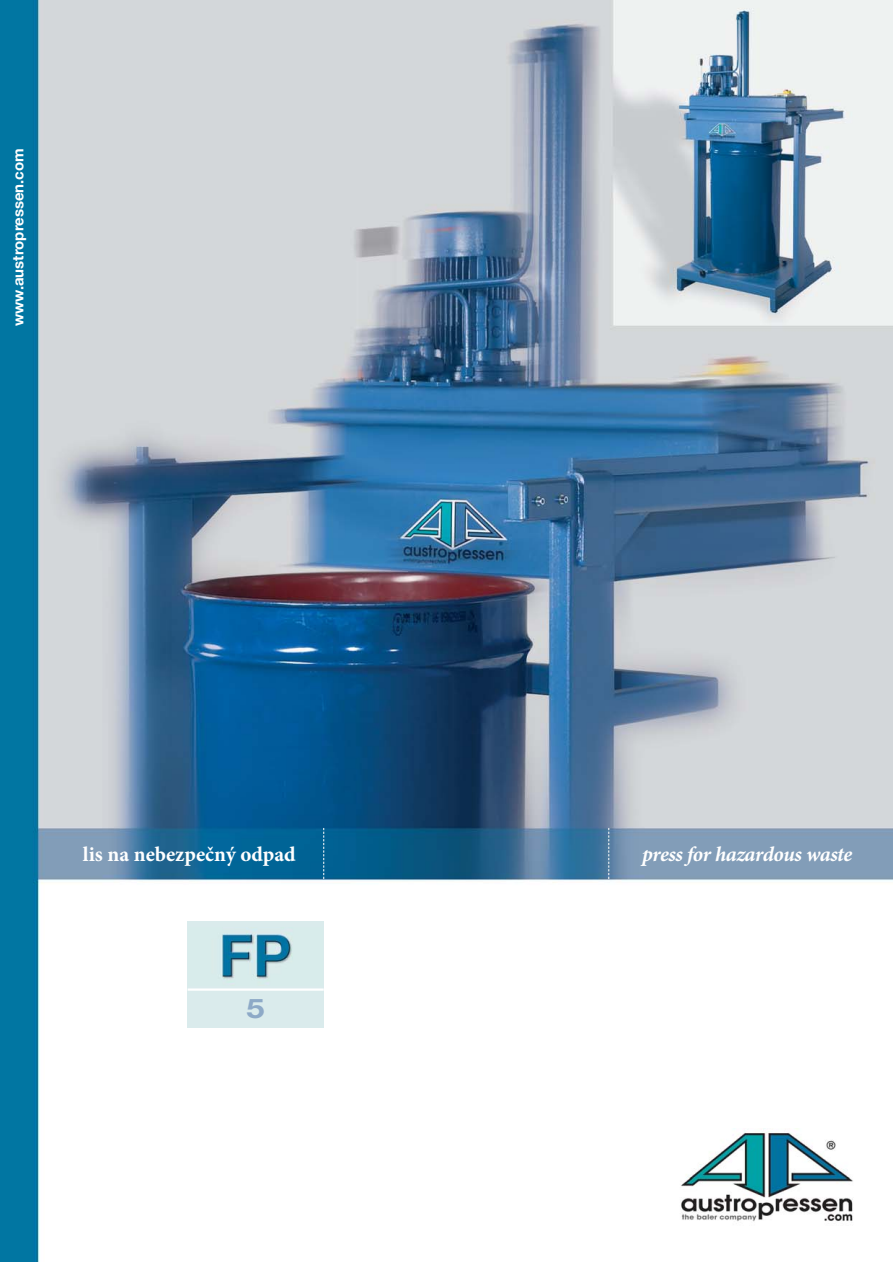
<style>
.page{position:relative;width:893px;height:1262px;background:#fff}
.page>*{position:absolute;margin:0;border:0;box-sizing:border-box;transform-origin:0 0}
.t1{font:700 27px "Helvetica Neue";color:#8da9c7;scale:1.2 1}
.t2{font:italic 700 21px "Minion Pro";letter-spacing:-.02em;color:#fff}
.t3{font:700 21px "Minion Pro";color:#fff}
.t4{font:700 15px "Helvetica Neue";color:#fff}
</style>
<div class="page">
<img style="left:0;top:0;width:892px;height:1261px">
<div style="left:668px;top:1128px;width:196px;height:97px;background:#fff"></div>
<img style="left:681px;top:1128px;width:172px;height:94px">
<svg style="left:323px;top:828px;width:1px;height:51px"></svg>
<svg style="left:608px;top:828px;width:1px;height:51px"></svg>
<div style="left:188px;top:921px;width:136px;height:106px;background:#daebec"></div>
<img style="left:222px;top:933px;width:70px;height:46px">
<hr style="left:188px;top:988px;width:136px;height:2px;background:#fff">
<p class="t4" style="left:13px;top:326px;width:180px;rotate:-90deg">www.austropressen.com</p>
<p class="t3" style="left:83px;top:839px;width:214px">lis na nebezpečný odpad</p>
<p class="t2" style="left:642px;top:839px;width:212px">press for hazardous waste</p>
<p class="t1" style="left:247px;top:999px;width:17px">5</p>
</div>
